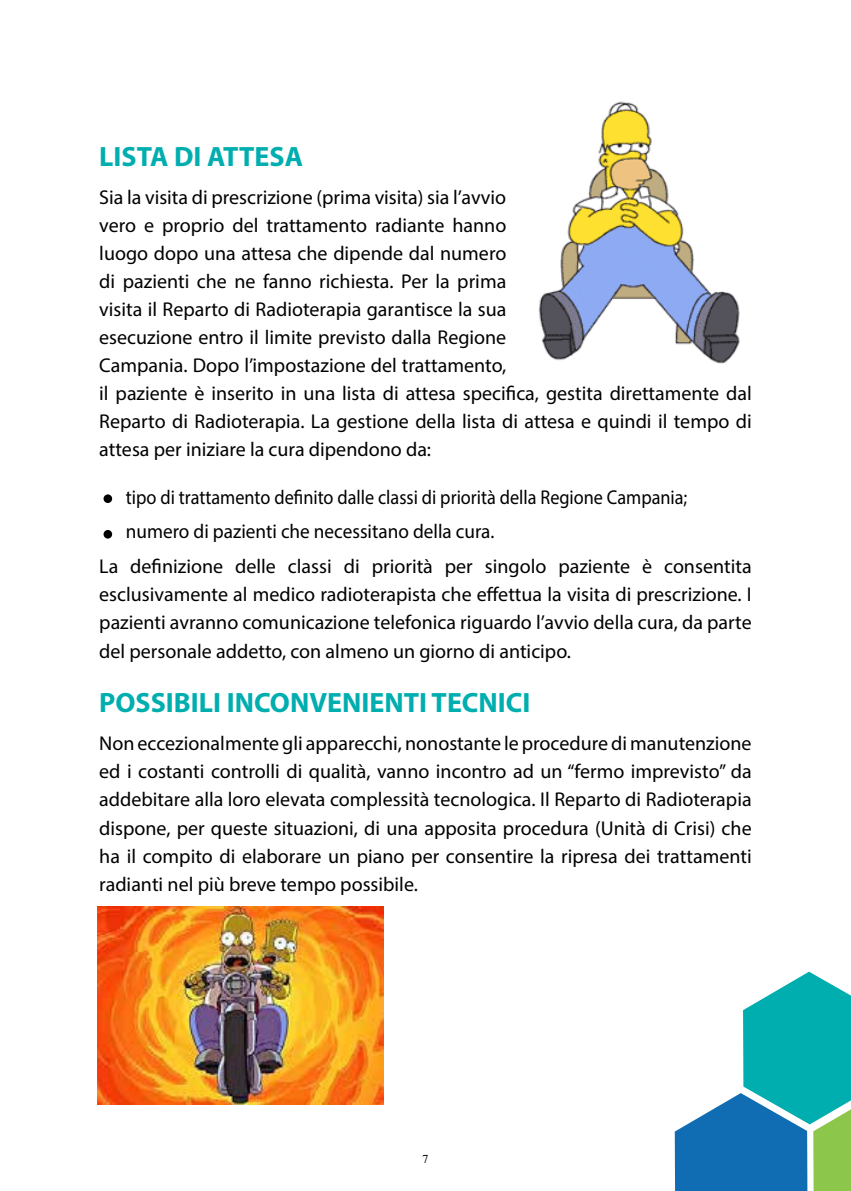
<style>
.page{position:relative;width:851px;height:1191px;background:#fff}
.page>*{position:absolute;margin:0;border:0;box-sizing:border-box;transform-origin:0 0}
.t1{font:700 28px "Myriad Pro";color:#00adaf}
.t2{font:20px/28px "Myriad Pro";color:#000;text-align:justify}
.t3{font:20px/34px "Myriad Pro";color:#000;scale:.91 1}
.t4{font:12px "Times";color:#000}
</style>
<div class="page">
<div style="left:103px;top:494px;width:9px;height:9px;background:#000;border-radius:50%"></div>
<div style="left:103px;top:530px;width:9px;height:8px;background:#000;border-radius:50%"></div>
<img style="left:538px;top:101px;width:202px;height:263px">
<img style="left:98px;top:906px;width:285px;height:198px">
<svg style="left:674px;top:971px;width:176px;height:220px"></svg>
<h1 class="t1" style="left:99px;top:138px;width:205px">LISTA DI ATTESA</h1>
<p class="t2" style="left:99px;top:183px;width:654px;text-align:left">Sia la visita di prescrizione (prima visita) sia l’avvio<br>vero e proprio del trattamento radiante hanno<br>luogo dopo una attesa che dipende dal numero<br>di pazienti che ne fanno richiesta. Per la prima<br>visita il Reparto di Radioterapia garantisce la sua<br>esecuzione entro il limite previsto dalla Regione<br>Campania. Dopo l’impostazione del trattamento,<br>il paziente è inserito in una lista di attesa specifica, gestita direttamente dal Reparto di Radioterapia. La gestione della lista di attesa e quindi il tempo di attesa per iniziare la cura dipendono da:</p>
<p class="t3" style="left:126px;top:479px;width:618px">tipo di trattamento definito dalle classi di priorità della Regione Campania; numero di pazienti che necessitano della cura.</p>
<p class="t2" style="left:99px;top:552px;width:653px">La definizione delle classi di priorità per singolo paziente è consentita esclusivamente al medico radioterapista che effettua la visita di prescrizione. I pazienti avranno comunicazione telefonica riguardo l’avvio della cura, da parte del personale addetto, con almeno un giorno di anticipo.</p>
<h1 class="t1" style="left:99px;top:685px;width:433px">POSSIBILI INCONVENIENTI TECNICI</h1>
<p class="t2" style="left:99px;top:729px;width:654px">Non eccezionalmente gli apparecchi, nonostante le procedure di manutenzione ed i costanti controlli di qualità, vanno incontro ad un “fermo imprevisto” da addebitare alla loro elevata complessità tecnologica. Il Reparto di Radioterapia dispone, per queste situazioni, di una apposita procedura (Unità di Crisi) che ha il compito di elaborare un piano per consentire la ripresa dei trattamenti radianti nel più breve tempo possibile.</p>
<p class="t4" style="left:422px;top:1147px;width:7px">7</p>
</div>
